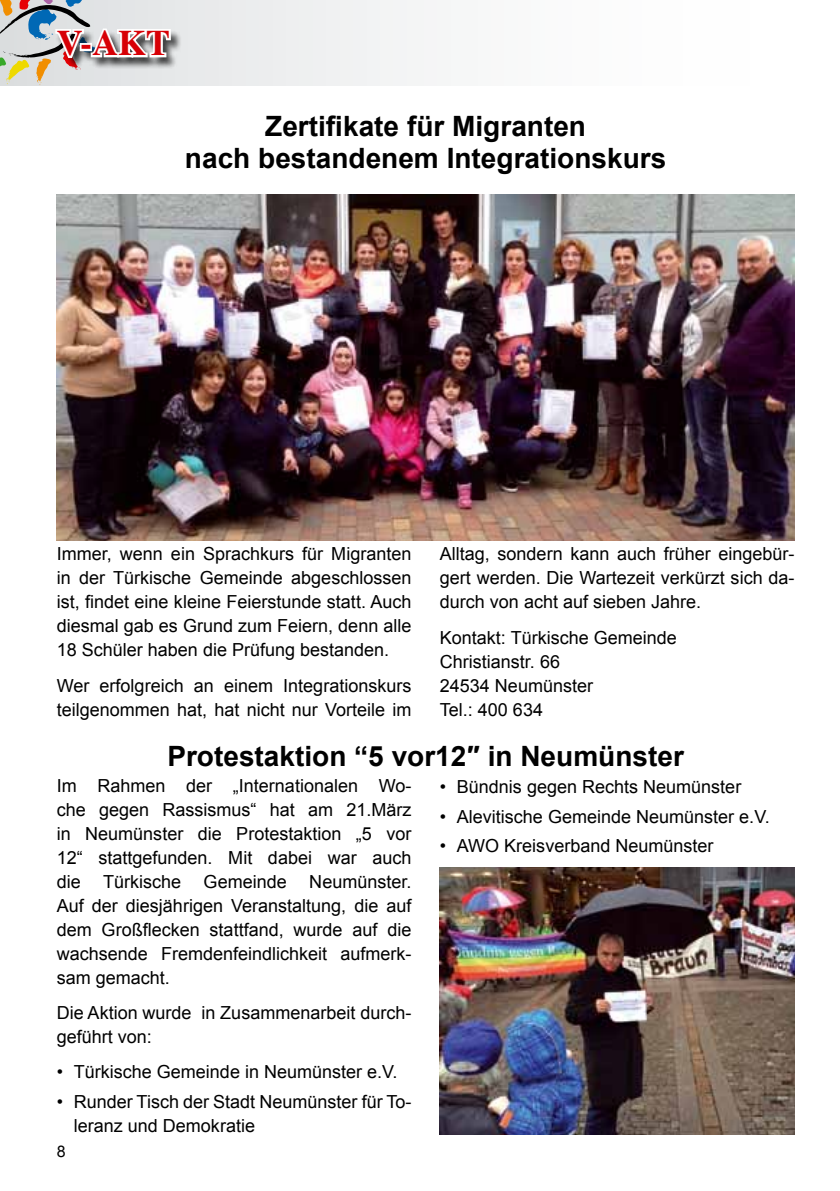
<style>
.page{position:relative;width:840px;height:1191px;background:#fff}
.page>*{position:absolute;margin:0;border:0;box-sizing:border-box;transform-origin:0 0}
.t1{font:700 36px "Times";color:#d70006}
.t2{font:700 28px/32px "Arial";color:#000;text-align:center}
.t3{font:18px/24px "Arial";color:#000;text-align:justify}
.t4{font:16px "Arial";color:#000}
</style>
<div class="page">
<img style="left:57px;top:194px;width:737px;height:346px">
<img style="left:439px;top:867px;width:355px;height:267px">
<div style="left:173px;top:0;width:251px;height:85px;background:#eef0f0"></div>
<div style="left:55px;top:30px;width:127px;height:39px;background:#000;opacity:.75"></div>
<svg style="left:0;top:0;width:173px;height:85px;background:#c7c8c5"></svg>
<h1 class="t1" style="left:57px;top:9px;width:115px">V-AKT</h1>
<h2 class="t2" style="left:185px;top:111px;width:482px">Zertifikate für Migranten<br>nach bestandenem Integrationskurs</h2>
<p class="t3" style="left:439px;top:542px;width:356px">Alltag, sondern kann auch früher eingebür&shy;gert werden. Die Wartezeit verkürzt sich da&shy;durch von acht auf sieben Jahre.</p>
<p class="t3" style="left:439px;top:625px;width:238px;text-align:left">Kontakt: Türkische Gemeinde<br>Christianstr. 66<br>24534 Neumünster<br>Tel.: 400 634</p>
<h2 class="t2" style="left:167px;top:741px;width:517px">Protestaktion “5 vor12″ in Neumünster</h2>
<p class="t3" style="left:57px;top:773px;width:356px">Im Rahmen der „Internationalen Wo&shy;che gegen Rassismus“ hat am 21.März in Neumünster die Protestaktion „5 vor 12“ stattgefunden. Mit dabei war auch die Türkische</p>
<p class="t3" style="left:57px;top:542px;width:356px">Immer, wenn ein Sprachkurs für Migranten in der Türkische Gemeinde abgeschlossen ist, findet eine kleine Feierstunde statt. Auch diesmal gab es Grund zum Feiern, denn alle 18 Schüler haben die Prüfung bestanden.</p>
<p class="t3" style="left:57px;top:673px;width:356px">Wer erfolgreich an einem Integrationskurs teilgenommen hat, hat nicht nur Vorteile im</p>
<p class="t3" style="left:439px;top:774px;width:303px">• Bündnis gegen Rechts Neumünster</p>
<p class="t3" style="left:439px;top:804px;width:331px">• Alevitische Gemeinde Neumünster e.V.</p>
<p class="t3" style="left:439px;top:834px;width:275px">• AWO Kreisverband Neumünster</p>
<p class="t3" style="left:203px;top:869px;width:85px">Gemeinde</p>
<p class="t3" style="left:57px;top:869px;width:356px;text-indent:252px">Neumünster.<br>Auf der diesjährigen Veranstaltung, die auf dem Großflecken stattfand, wurde auf die wachsende Fremdenfeindlichkeit aufmerk&shy;sam gemacht.</p>
<p class="t3" style="left:57px;top:1000px;width:356px">Die Aktion wurde in Zusammenarbeit durch&shy;geführt von:</p>
<p class="t3" style="left:57px;top:1060px;width:342px">• Türkische Gemeinde in Neumünster e.V.</p>
<p class="t3" style="left:74px;top:1089px;width:339px;text-indent:-17px">• Runder Tisch der Stadt Neumünster für To&shy;leranz und Demokratie</p>
<p class="t4" style="left:57px;top:1141px;width:10px">8</p>
</div>
